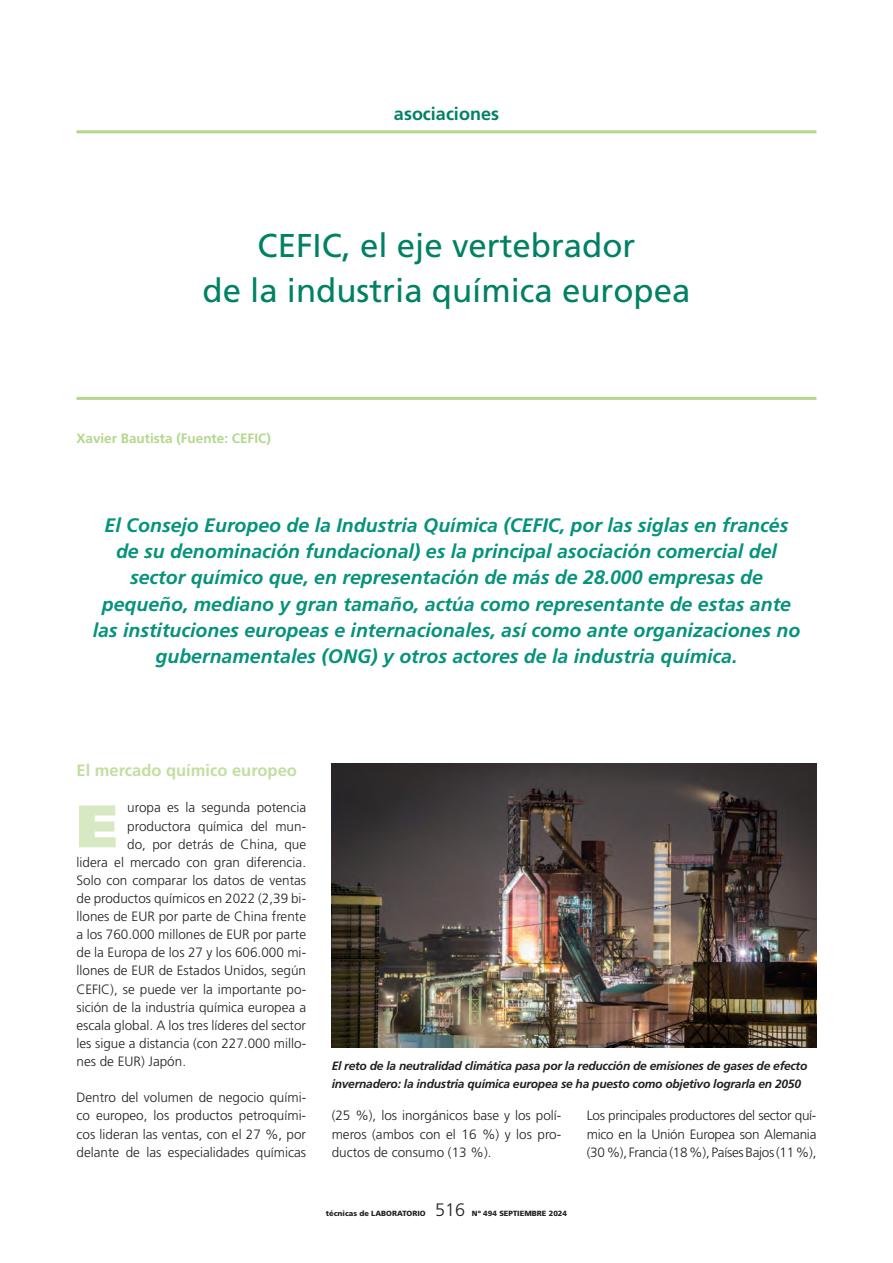
<style>
.page{position:relative;width:893px;height:1263px;background:#fff}
.page>*{position:absolute;margin:0;border:0;box-sizing:border-box;transform-origin:0 0}
.t1{font:900 60px "Frutiger";color:#d7e9c2}
.Titolar{font:33px "Frutiger";color:#008164}
.Entradeta{font:italic 700 19.5px/26.2px "Frutiger";color:#05937b;text-align:center}
.t2{font:700 18px "Frutiger";color:#008164}
.t3{font:300 18px "Frutiger";color:#231f20}
.Titolet{font:700 16.5px "Frutiger";color:#c2dea1}
.Texto_base_TL{font:300 13.5px/18.1px "Frutiger";color:#231f20;text-align:justify}
.Autor{font:700 13.5px "Frutiger";color:#b3d78b}
.Peu_de_foto{font:italic 700 12px/18.1px "Frutiger";letter-spacing:-.02em;color:#231f20}
.t4{font:900 7.5px "Frutiger";color:#231f20}
</style>
<div class="page">
<hr style="left:77px;top:130px;width:739px;height:3px;background:#b3d78b">
<hr style="left:77px;top:397px;width:739px;height:3px;background:#b3d78b">
<img style="left:332px;top:763px;width:484px;height:284px">
<h3 class="t2" style="left:394px;top:103px;width:106px">asociaciones</h3>
<p class="Titolar" style="left:258px;top:226px;width:379px">CEFIC, el eje vertebrador</p>
<p class="Titolar" style="left:203px;top:271px;width:489px">de la industria química europea</p>
<p class="Autor" style="left:77px;top:430px;width:196px">Xavier Bautista (Fuente: CEFIC)</p>
<p class="Entradeta" style="left:93px;top:512px;width:709px">El Consejo Europeo de la Industria Química (CEFIC, por las siglas en francés de su denominación fundacional) es la principal asociación comercial del sector químico que, en representación de más de 28.000 empresas de pequeño, mediano y gran tamaño, actúa como representante de estas ante las instituciones europeas e internacionales, así como ante organizaciones no gubernamentales (ONG) y otros actores de la industria química.</p>
<p class="Titolet" style="left:77px;top:761px;width:222px">El mercado químico europeo</p>
<p class="Texto_base_TL" style="left:127px;top:799px;width:180px">uropa es la segunda potencia</p>
<p class="Texto_base_TL" style="left:127px;top:817px;width:180px">productora química del mun-</p>
<p class="Texto_base_TL" style="left:127px;top:835px;width:180px">do, por detrás de China, que</p>
<p class="Texto_base_TL" style="left:77px;top:853px;width:231px">lidera el mercado con gran diferencia.</p>
<p class="Texto_base_TL" style="left:77px;top:871px;width:231px">Solo con comparar los datos de ventas</p>
<p class="Texto_base_TL" style="left:77px;top:889px;width:231px">de productos químicos en 2022 (2,39 bi-</p>
<p class="Texto_base_TL" style="left:77px;top:907px;width:231px">llones de EUR por parte de China frente</p>
<p class="Texto_base_TL" style="left:77px;top:925px;width:231px">a los 760.000 millones de EUR por parte</p>
<p class="Texto_base_TL" style="left:77px;top:943px;width:231px">de la Europa de los 27 y los 606.000 mi-</p>
<p class="Texto_base_TL" style="left:77px;top:962px;width:231px">llones de EUR de Estados Unidos, según</p>
<p class="Texto_base_TL" style="left:77px;top:980px;width:231px">CEFIC), se puede ver la importante po-</p>
<p class="Texto_base_TL" style="left:77px;top:998px;width:231px">sición de la industria química europea a</p>
<p class="Texto_base_TL" style="left:77px;top:1016px;width:231px">escala global. A los tres líderes del sector</p>
<p class="Texto_base_TL" style="left:77px;top:1034px;width:231px">les sigue a distancia (con 227.000 millo-</p>
<p class="Texto_base_TL" style="left:77px;top:1052px;width:111px">nes de EUR) Japón.</p>
<p class="Texto_base_TL" style="left:77px;top:1088px;width:231px">Dentro del volumen de negocio quími&shy;co europeo, los productos petroquími&shy;cos lideran las ventas, con el 27 %, por delante de las especialidades químicas</p>
<p class="t1" style="left:77px;top:790px;width:43px">E</p>
<p class="Peu_de_foto" style="left:332px;top:1057px;width:477px">El reto de la neutralidad climática pasa por la reducción de emisiones de gases de efecto invernadero: la industria química europea se ha puesto como objetivo lograrla en 2050</p>
<p class="Texto_base_TL" style="left:332px;top:1107px;width:231px">(25 %), los inorgánicos base y los polí&shy;meros (ambos con el 16 %) y los pro&shy;ductos de consumo (13 %).</p>
<p class="Texto_base_TL" style="left:587px;top:1107px;width:231px">Los principales productores del sector quí&shy;mico en la Unión Europea son Alemania (30 %), Francia (18 %), Países Bajos (11 %),</p>
<p class="t4" style="left:326px;top:1209px;width:101px">técnicas de LABORATORIO</p>
<h3 class="t3" style="left:435px;top:1200px;width:32px">516</h3>
<p class="t4" style="left:472px;top:1209px;width:97px">Nº 494 SEPTIEMBRE 2024</p>
</div>
